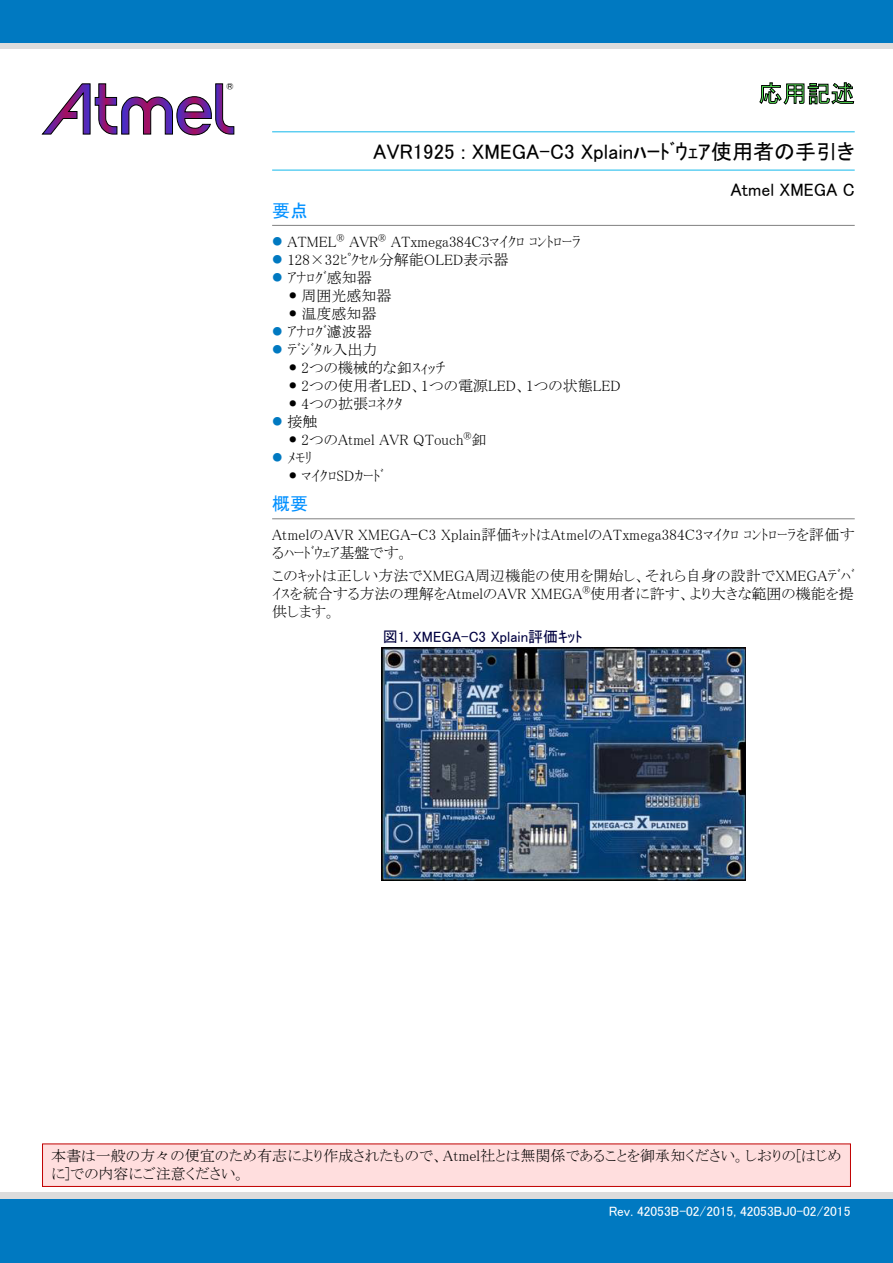
<style>
.page{position:relative;width:893px;height:1263px;background:#fff}
.page>*{position:absolute;margin:0;border:0;box-sizing:border-box;transform-origin:0 0}
.t1{font:24px "MS P Gothic";color:#60ff60}
.t2{font:21px "MS P Gothic";color:#000}
.t3{font:18px "MS P Gothic";color:#000}
.t4{font:18px "MS P Gothic";color:#0090ff}
.t5{font:15px/18px "MS P Mincho";color:#000}
.t6{font:15px "MS P Gothic";color:#000040}
.t7{font:13.5px "MS P Gothic";color:#fff}
.t8{font:10.5px "MS P Gothic";color:#000}
.s1{font-family:"MS P Gothic";font-size:10.5px;color:#0079c1}
.s2{font-family:"MS P Gothic";font-size:7.5px}
</style>
<div class="page">
<div style="left:0;top:43px;width:893px;height:6px;background:#dcdcdc"></div>
<div style="left:0;top:0;width:893px;height:43px;background:#0079c1"></div>
<div style="left:0;top:1192px;width:893px;height:7px;background:#dcdcdc"></div>
<div style="left:0;top:1199px;width:893px;height:64px;background:#0079c1"></div>
<svg style="left:41px;top:83px;width:193px;height:52px"></svg>
<hr style="left:272px;top:131px;width:583px;height:1px;background:#12b8eb">
<hr style="left:272px;top:170px;width:583px;height:1px;background:#12b8eb">
<hr style="left:272px;top:225px;width:583px;height:1px;background:#808080">
<div style="left:43px;top:1144px;width:807px;height:42px;background:#ffdede"></div>
<div style="left:42px;top:1143px;width:809px;height:44px;border:1px solid #c00000"></div>
<hr style="left:272px;top:518px;width:583px;height:1px;background:#808080">
<svg style="left:759px;top:82px;width:95px;height:23px"></svg>
<img style="left:382px;top:647px;width:363px;height:233px">
<p class="t8" style="left:226px;top:81px;width:9px">®</p>
<h1 class="t1" style="left:759px;top:81px;width:97px">応用記述</h1>
<h2 class="t2" style="left:373px;top:140px;width:483px">AVR1925 : XMEGA-C3 Xplainﾊｰﾄﾞｳｪｱ使用者の手引き</h2>
<p class="t3" style="left:731px;top:180px;width:126px">Atmel XMEGA C</p>
<p class="t4" style="left:272px;top:201px;width:37px">要点</p>
<p class="t5" style="left:272px;top:232px;width:310px"><span class="s1">●</span> ATMEL<sup>®</sup> AVR<sup>®</sup> ATxmega384C3ﾏｲｸﾛ ｺﾝﾄﾛｰﾗ</p>
<p class="t5" style="left:272px;top:250px;width:238px"><span class="s1">●</span> 128×32ﾋﾟｸｾﾙ分解能OLED表示器</p>
<p class="t5" style="left:272px;top:268px;width:101px"><span class="s1">●</span> ｱﾅﾛｸﾞ感知器</p>
<p class="t5" style="left:289px;top:286px;width:104px"><span class="s2">●</span> 周囲光感知器</p>
<p class="t5" style="left:289px;top:304px;width:89px"><span class="s2">●</span> 温度感知器</p>
<p class="t5" style="left:272px;top:322px;width:101px"><span class="s1">●</span> ｱﾅﾛｸﾞ濾波器</p>
<p class="t5" style="left:272px;top:340px;width:107px"><span class="s1">●</span> ﾃﾞｼﾞﾀﾙ入出力</p>
<p class="t5" style="left:289px;top:358px;width:158px"><span class="s2">●</span> 2つの機械的な釦ｽｨｯﾁ</p>
<p class="t5" style="left:289px;top:376px;width:333px"><span class="s2">●</span> 2つの使用者LED、1つの電源LED、1つの状態LED</p>
<p class="t5" style="left:289px;top:394px;width:115px"><span class="s2">●</span> 4つの拡張ｺﾈｸﾀ</p>
<p class="t5" style="left:272px;top:412px;width:47px"><span class="s1">●</span> 接触</p>
<p class="t5" style="left:289px;top:430px;width:199px"><span class="s2">●</span> 2つのAtmel AVR QTouch<sup>®</sup>釦</p>
<p class="t5" style="left:272px;top:448px;width:42px"><span class="s1">●</span> ﾒﾓﾘ</p>
<p class="t5" style="left:289px;top:466px;width:96px"><span class="s2">●</span> ﾏｲｸﾛSDｶｰﾄﾞ</p>
<p class="t4" style="left:272px;top:495px;width:37px">概要</p>
<p class="t5" style="left:272px;top:526px;width:584px">AtmelのAVR XMEGA-C3 Xplain評価ｷｯﾄはAtmelのATxmega384C3ﾏｲｸﾛ ｺﾝﾄﾛｰﾗを評価するﾊｰﾄﾞｳｪｱ基盤です。</p>
<p class="t5" style="left:272px;top:566px;width:584px;text-align:justify">このｷｯﾄは正しい方法でXMEGA周辺機能の使用を開始し、それら自身の設計でXMEGAﾃﾞﾊﾞｲｽを統合する方法の理解をAtmelのAVR XMEGA<sup>®</sup>使用者に許す、より大きな範囲の機能を提供します。</p>
<p class="t6" style="left:383px;top:629px;width:201px">図1. XMEGA-C3 Xplain評価ｷｯﾄ</p>
<p class="t5" style="left:51px;top:1147px;width:792px">本書は一般の方々の便宜のため有志により作成されたもので、Atmel社とは無関係であることを御承知ください。しおりの[はじめに]での内容にご注意ください。</p>
<p class="t7" style="left:609px;top:1204px;width:243px">Rev. 42053B-02/2015, 42053BJ0-02/2015</p>
</div>
